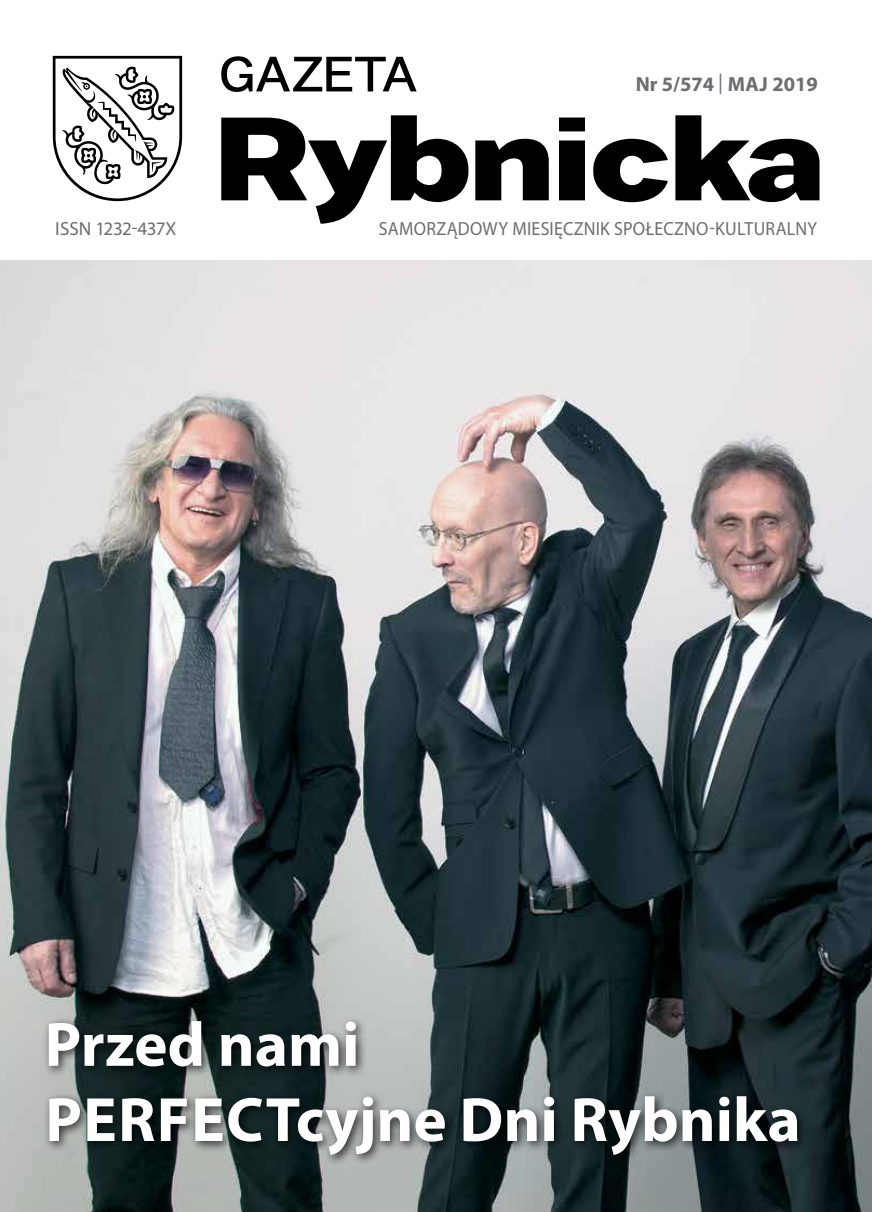
<style>
.page{position:relative;width:872px;height:1212px;background:#fff}
.page>*{position:absolute;margin:0;border:0;box-sizing:border-box;transform-origin:0 0}
.t1{font:700 63px/75.2px "Myriad Pro";color:#fff}
.t2{font:700 20.55px "Myriad Pro";color:#6d6e71}
.t3{font:19.05px "Myriad Pro";letter-spacing:.01em;color:#6d6e71;scale:.94 1}
.t4{font:19.05px "Myriad Pro";letter-spacing:-.01em;color:#6d6e71}
.s1{font-weight:400}
</style>
<div class="page">
<img style="left:0;top:260px;width:872px;height:952px">
<svg style="left:53px;top:56px;width:129px;height:145px"></svg>
<svg style="left:221px;top:56px;width:195px;height:36px"></svg>
<svg style="left:221px;top:115px;width:598px;height:109px"></svg>
<div style="left:43px;top:1015px;width:766px;height:152px;background:#000;opacity:.75"></div>
<p class="t2" style="left:635px;top:70px;width:184px">Nr 5/574 <span class="s1">|</span> MAJ 2019</p>
<p class="t4" style="left:55px;top:217px;width:123px">ISSN 1232-437X</p>
<p class="t3" style="left:379px;top:217px;width:467px">SAMORZĄDOWY MIESIĘCZNIK SPOŁECZNO-KULTURALNY</p>
<h1 class="t1" style="left:45px;top:1005px;width:757px">Przed nami<br>PERFECTcyjne Dni Rybnika</h1>
</div>
